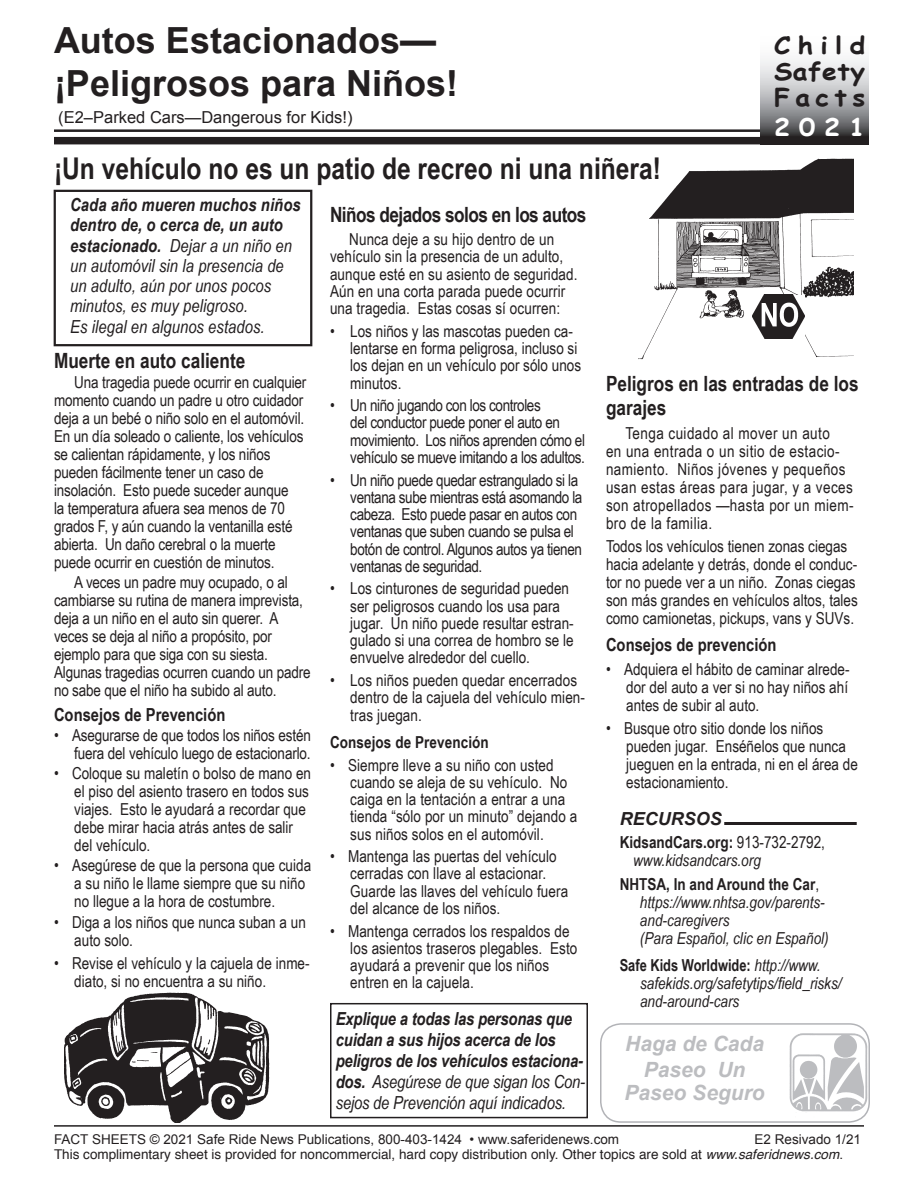
<style>
.page{position:relative;width:918px;height:1188px;background:#fff}
.page>*{position:absolute;margin:0;border:0;box-sizing:border-box;transform-origin:0 0}
.FS_Headline{font:700 36px "Arial";color:#231f20}
.FS_Subhead{font:700 30px "Arial Narrow";color:#231f20}
.t1{font:700 24px/26.2px "Comic Sans MS";letter-spacing:.205em;color:#231f20;text-align:justify;scale:1.1 1}
.t2{font:700 24px "Comic Sans MS";color:#fff;scale:1.1 1}
.FS_Subhead_2{font:700 21px/24px "Arial Narrow";color:#231f20}
.t3{font:italic 700 21px/22.5px "Arial";color:#bcbdc0;text-align:center}
.FS_Subhead_2-2{font:700 21px "Arial Narrow";letter-spacing:-.025em;color:#231f20}
.FS_Body_text{font:italic 18px/20.2px "Arial Narrow";letter-spacing:.005em;color:#231f20}
.FS_Bullets{font:italic 700 18px/21px "Arial Narrow";letter-spacing:-.01em;color:#231f20}
.FS_Subhead_2-3{font:700 18px "Arial Narrow";color:#231f20}
.FS_Resources{font:italic 700 18px "Arial";color:#231f20}
.FS_Bullets-2{font:16.5px/17.2px "Arial Narrow";color:#231f20}
.FS_Subhead_2-4{font:16.5px/18px "Arial Narrow";letter-spacing:-.01em;color:#231f20}
.FS_Bullets-3{font:16.5px/17.2px "Arial Narrow";letter-spacing:-.025em;color:#231f20}
.FS_Resources-2{font:italic 16.5px/18px "Arial Narrow";color:#231f20}
.FS_Bullets-4{font:16.5px/18px "Arial Narrow";letter-spacing:.025em;color:#231f20}
.FS_Headline-2{font:16.5px "Arial";color:#231f20}
.FS_Bullets-5{font:700 16.5px "Arial Narrow";letter-spacing:.005em;color:#231f20}
.t4{font:13.5px "Helvetica";color:#231f20}
.t5{font:13.5px "Arial";color:#231f20}
.s1{font-weight:700}
.s2{font-weight:400}
.s3{font-weight:700;font-style:normal}
.s4{font-style:normal}
.s5{font-style:italic}
</style>
<div class="page">
<hr style="left:54px;top:1125px;width:810px;height:2px;background:#231f20">
<img style="left:638px;top:159px;width:216px;height:201px">
<img style="left:64px;top:993px;width:205px;height:130px">
<img style="left:752px;top:295px;width:53px;height:43px">
<div style="left:330px;top:1003px;width:258px;height:115px;border:2px solid #231f20"></div>
<hr style="left:724px;top:822px;width:133px;height:3px;background:#231f20">
<svg style="left:760px;top:59px;width:109px;height:85px;background:#9e9fa1"></svg>
<hr style="left:54px;top:129px;width:706px;height:3px;background:#231f20">
<div style="left:54px;top:137px;width:706px;height:7px;background:#231f20"></div>
<div style="left:600px;top:1023px;width:270px;height:100px;border:2px solid #b2b3b7;border-radius:20px"></div>
<img style="left:790px;top:1030px;width:77px;height:88px">
<div style="left:54px;top:190px;width:258px;height:156px;border:2px solid #231f20"></div>
<p class="FS_Headline" style="left:54px;top:17px;width:384px">Autos Estacionados—</p>
<p class="FS_Headline" style="left:54px;top:60px;width:406px">¡Peligrosos para Niños!</p>
<p class="FS_Headline-2" style="left:58px;top:107px;width:296px">(E2–Parked Cars—Dangerous for Kids!)</p>
<p class="FS_Subhead" style="left:54px;top:146px;width:608px">¡Un vehículo no es un patio de recreo ni una niñera!</p>
<p class="t1" style="left:774px;top:31px;width:84px">Child Safety Facts</p>
<p class="t2" style="left:774px;top:109px;width:84px">2021</p>
<p class="FS_Body_text" style="left:70px;top:194px;width:232px"><span class="s1">Cada año mueren muchos niños dentro de, o cerca de, un auto estacionado.</span> Dejar a un niño en un automóvil sin la presencia de un adulto, aún por unos pocos minutos, es muy peligroso.<br>Es ilegal en algunos estados.</p>
<p class="FS_Subhead_2" style="left:54px;top:347px;width:193px">Muerte en auto caliente</p>
<p class="FS_Subhead_2-4" style="left:54px;top:373px;width:254px;text-indent:20px">Una tragedia puede ocurrir en cualquier momento cuando un padre u otro cuidador deja a un bebé o niño solo en el automóvil.<br>En un día soleado o caliente, los vehículos se calientan rápidamente, y los niños pueden fácilmente tener un caso de insolación. Esto puede suceder aunque<br>la temperatura afuera sea menos de 70 grados F, y aún cuando la ventanilla esté abierta. Un daño cerebral o la muerte puede ocurrir en cuestión de minutos.</p>
<p class="FS_Subhead_2-4" style="left:54px;top:573px;width:258px;text-indent:20px">A veces un padre muy ocupado, o al cambiarse su rutina de manera imprevista, deja a un niño en el auto sin querer. A veces se deja al niño a propósito, por ejemplo para que siga con su siesta.<br>Algunas tragedias ocurren cuando un padre no sabe que el niño ha subido al auto.</p>
<p class="FS_Subhead_2-3" style="left:54px;top:701px;width:173px">Consejos de Prevención</p>
<p class="FS_Bullets-2" style="left:54px;top:726px;width:258px;line-height:18px;text-align:right">• Asegurarse de que todos los niños estén fuera del vehículo luego de estacionarlo.</p>
<p class="FS_Bullets-2" style="left:74px;top:764px;width:238px;line-height:18px;text-indent:-20px">• Coloque su maletín o bolso de mano en el piso del asiento trasero en todos sus viajes. Esto le ayudará a recordar que debe mirar hacia atrás antes de salir del vehículo.</p>
<p class="FS_Bullets-2" style="left:74px;top:856px;width:238px;line-height:18px;text-indent:-20px">• Asegúrese de que la persona que cuida a su niño le llame siempre que su niño no llegue a la hora de costumbre.</p>
<p class="FS_Bullets-2" style="left:74px;top:912px;width:233px;line-height:18px;text-indent:-20px">• Diga a los niños que nunca suban a un auto solo.</p>
<p class="FS_Bullets-2" style="left:74px;top:954px;width:237px;line-height:18px;text-indent:-20px">• Revise el vehículo y la cajuela de inme&shy;diato, si no encuentra a su niño.</p>
<p class="FS_Subhead_2-2" style="left:330px;top:199px;width:258px">Niños dejados solos en los autos</p>
<p class="FS_Subhead_2-4" style="left:330px;top:230px;width:249px;line-height:17.2px;text-indent:19px">Nunca deje a su hijo dentro de un vehículo sin la presencia de un adulto, aunque esté en su asiento de seguridad.<br>Aún en una corta parada puede ocurrir una tragedia. Estas cosas sí ocurren:</p>
<p class="FS_Bullets-2" style="left:350px;top:322px;width:232px;text-indent:-20px">• Los niños y las mascotas pueden ca&shy;lentarse en forma peligrosa, incluso si los dejan en un vehículo por sólo unos minutos.</p>
<p class="FS_Bullets-3" style="left:350px;top:396px;width:236px;text-indent:-20px">• Un niño jugando con los controles<br>del conductor puede poner el auto en movimiento. Los niños aprenden cómo el vehículo se mueve imitando a los adultos.</p>
<p class="FS_Bullets-3" style="left:350px;top:471px;width:234px;text-indent:-20px">• Un niño puede quedar estrangulado si la ventana sube mientras está asomando la cabeza. Esto puede pasar en autos con ventanas que suben cuando se pulsa el botón de control. Algunos autos ya tienen ventanas de seguridad.</p>
<p class="FS_Bullets-2" style="left:350px;top:579px;width:225px;text-indent:-20px">• Los cinturones de seguridad pueden ser peligrosos cuando los usa para jugar. Un niño puede resultar estran&shy;gulado si una correa de hombro se le envuelve alrededor del cuello.</p>
<p class="FS_Bullets-2" style="left:350px;top:671px;width:236px;text-indent:-20px">• Los niños pueden quedar encerrados dentro de la cajuela del vehículo mien&shy;tras juegan.</p>
<p class="FS_Bullets-5" style="left:330px;top:730px;width:160px">Consejos de Prevención</p>
<p class="FS_Bullets-2" style="left:350px;top:756px;width:229px;text-indent:-20px">• Siempre lleve a su niño con usted cuando se aleja de su vehículo. No caiga en la tentación a entrar a una tienda “sólo por un minuto” dejando a sus niños solos en el automóvil.</p>
<p class="FS_Bullets-2" style="left:350px;top:847px;width:219px;text-indent:-20px">• Mantenga las puertas del vehículo cerradas con llave al estacionar.<br>Guarde las llaves del vehículo fuera del alcance de los niños.</p>
<p class="FS_Bullets-2" style="left:350px;top:922px;width:229px;text-indent:-20px">• Mantenga cerrados los respaldos de los asientos traseros plegables. Esto ayudará a prevenir que los niños entren en la cajuela.</p>
<p class="FS_Bullets" style="left:336px;top:1007px;width:251px">Explique a todas las personas que cuidan a sus hijos acerca de los peligros de los vehículos estaciona&shy;dos. <span class="s2">Asegúrese de que sigan los Con&shy;sejos de Prevención aquí indicados.</span></p>
<p class="FS_Subhead_2" style="left:606px;top:371px;width:254px">Peligros en las entradas de los garajes</p>
<p class="FS_Bullets-4" style="left:606px;top:423px;width:249px;text-indent:19px">Tenga cuidado al mover un auto<br>en una entrada o un sitio de estacio&shy;namiento. Niños jóvenes y pequeños usan estas áreas para jugar, y a veces son atropellados —hasta por un miem&shy;bro de la familia.</p>
<p class="FS_Bullets-2" style="left:606px;top:537px;width:253px;line-height:18px">Todos los vehículos tienen zonas ciegas hacia adelante y detrás, donde el conduc&shy;tor no puede ver a un niño. Zonas ciegas son más grandes en vehículos altos, tales como camionetas, pickups, vans y SUVs.</p>
<p class="FS_Subhead_2-3" style="left:606px;top:631px;width:172px">Consejos de prevención</p>
<p class="FS_Bullets-2" style="left:626px;top:659px;width:225px;line-height:18px;text-align:justify;text-indent:-20px">• Adquiera el hábito de caminar alrede&shy;dor del auto a ver si no hay niños ahí antes de subir al auto.</p>
<p class="FS_Bullets-2" style="left:626px;top:719px;width:233px;line-height:18px;text-indent:-20px">• Busque otro sitio donde los niños pueden jugar. Enséñelos que nunca jueguen en la entrada, ni en el área de estacionamiento.</p>
<p class="FS_Resources" style="left:620px;top:806px;width:104px">RECURSOS</p>
<p class="FS_Resources-2" style="left:633px;top:833px;width:193px;text-indent:-14px"><span class="s3">KidsandCars.org:</span> <span class="s4">913-732-2792, </span>www.kidsandcars.org</p>
<p class="FS_Resources-2" style="left:640px;top:875px;width:190px;text-indent:-20px"><span class="s3">NHTSA, In and Around the Car</span><span class="s4">, </span>https://www.nhtsa.gov/parents&shy;and-caregivers<br>(Para Español, clic en Español)</p>
<p class="FS_Resources-2" style="left:640px;top:956px;width:203px;text-indent:-20px"><span class="s3">Safe Kids Worldwide:</span> http://www. safekids.org/safetytips/field_risks/ and-around-cars</p>
<p class="t3" style="left:625px;top:1033px;width:140px">Haga de Cada</p>
<p class="t3" style="left:625px;top:1059px;width:142px">Paseo Un<br>Paseo Seguro</p>
<p class="t5" style="left:54px;top:1131px;width:567px">FACT SHEETS © 2021 Safe Ride News Publications, 800-403-1424 • www.saferidenews.com</p>
<p class="t5" style="left:755px;top:1131px;width:108px">E2 Resivado 1/21</p>
<p class="t4" style="left:54px;top:1144px;width:791px">This complimentary sheet is provided for noncommercial, hard copy distribution only. Other topics are sold at <span class="s5">www.saferidnews.com</span>.</p>
</div>
